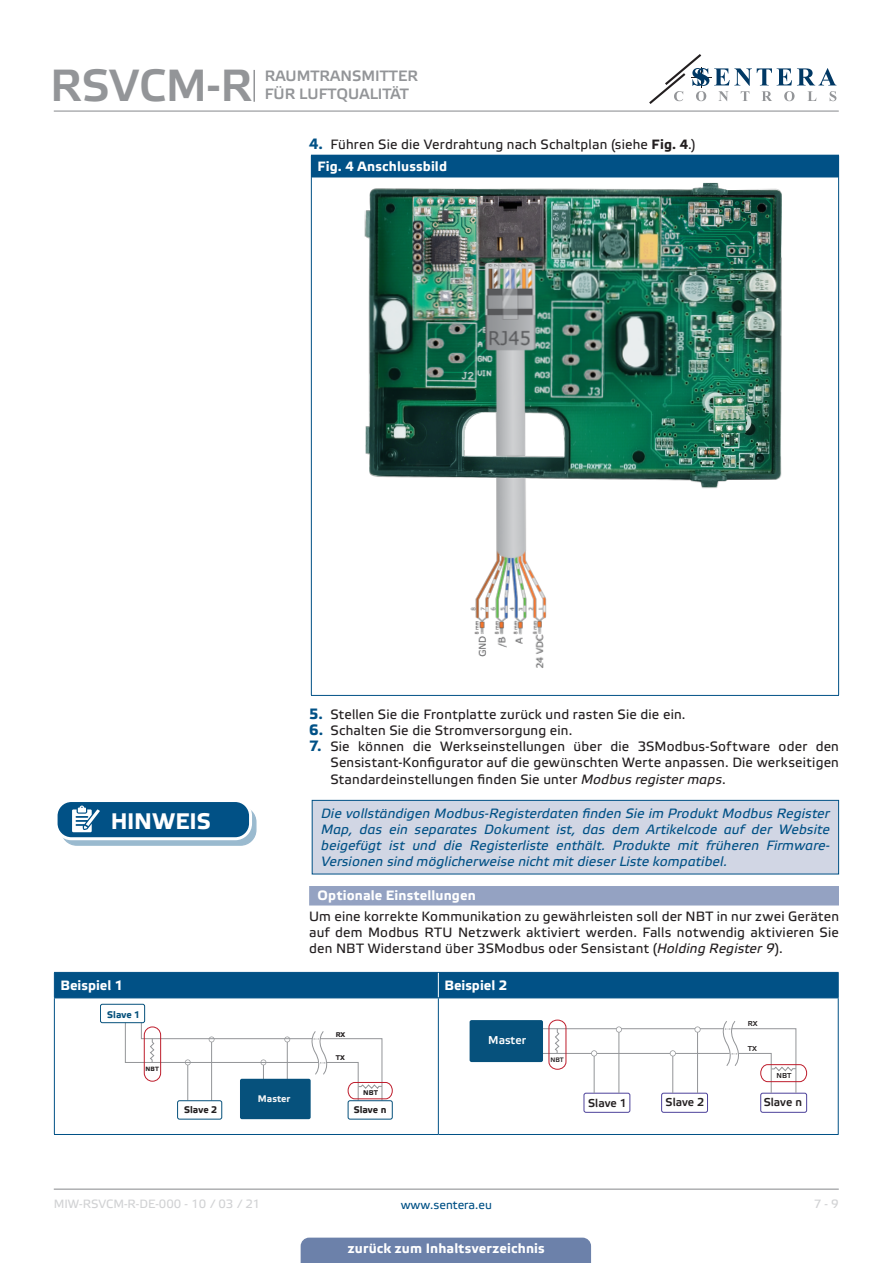
<style>
.page{position:relative;width:893px;height:1263px;background:#fff}
.page>*{position:absolute;margin:0;border:0;box-sizing:border-box;transform-origin:0 0}
.t1{font:45px "Etelka Medium Pro";color:#939598}
.t2{font:700 22.5px "Etelka Text Pro";color:#fff}
.t3{font:15px/18px "Etelka Medium Pro";color:#939598}
.body{font:13.5px/16.2px "Etelka Text Pro";letter-spacing:.015em;color:#231f20;text-align:justify}
.attention{font:italic 13.5px/16.2px "Etelka Text Pro";letter-spacing:.01em;color:#015186;text-align:justify}
.Number-roman{font:700 13.5px "Etelka Text Pro";letter-spacing:.01em;color:#fff}
.table_text{font:700 13.5px "Etelka Text Pro";letter-spacing:.015em;color:#fff}
.head-table{font:700 13.5px "Etelka Text Pro";color:#fff}
.t4{font:12px "Etelka Text Pro";color:#d1d2d4}
.t5{font:12px "Etelka Text Pro";color:#015186}
.t6{font:11.4px "Etelka Medium Pro";color:#231f20}
.t7{font:11.4px "Etelka Medium Pro";color:#fff}
.t8{font:700 9.6px "Etelka Text Pro";color:#231f20}
.t9{font:700 9.6px "Etelka Text Pro";color:#f2f3f4}
.t10{font:700 9.6px "Etelka Text Pro";color:#06517c}
.t11{font:7.2px "Etelka Medium Pro";color:#231f20}
.t12{font:700 6.9px "Etelka Text Pro";color:#231f20}
.t13{font:6.45px "Etelka Medium Pro";color:#231f20}
.t14{font:700 6.15px "Etelka Text Pro";color:#231f20}
.s1{font-weight:700;font-size:15px;color:#015186}
.s2{font-weight:700}
.s3{font-style:italic}
</style>
<div class="page">
<hr style="left:54px;top:111px;width:785px;height:1px;background:#939598">
<hr style="left:54px;top:1188px;width:785px;height:2px;background:#939598">
<svg style="left:649px;top:54px;width:187px;height:50px"></svg>
<div style="left:301px;top:1237px;width:290px;height:26px;background:#6c81aa"></div>
<hr style="left:253px;top:70px;width:2px;height:32px;background:#939598">
<div style="left:309px;top:886px;width:530px;height:19px;background:#94a2c2"></div>
<div style="left:311px;top:155px;width:528px;height:22px;background:#015186"></div>
<hr style="left:311px;top:177px;width:1px;height:518px;background:#015186">
<hr style="left:838px;top:177px;width:1px;height:518px;background:#015186">
<hr style="left:311px;top:695px;width:528px;height:1px;background:#015186">
<img style="left:364px;top:183px;width:418px;height:485px">
<div style="left:312px;top:800px;width:527px;height:74px;background:#d1d6e4"></div>
<div style="left:312px;top:800px;width:527px;height:74px;border:1px solid #015186"></div>
<div style="left:61px;top:807px;width:195px;height:38px;background:linear-gradient(to right,#9abacf,#9bbbd0);border-radius:15px"></div>
<div style="left:61px;top:806px;width:196px;height:40px;border:1px solid #015186;border-radius:15px"></div>
<div style="left:56px;top:800px;width:195px;height:39px;background:#015186;border-radius:15px"></div>
<div style="left:55px;top:799px;width:197px;height:41px;border:3px solid #fff;border-radius:15px"></div>
<svg style="left:72px;top:805px;width:33px;height:34px"></svg>
<hr style="left:438px;top:998px;width:1px;height:136px;background:#015186">
<div style="left:54px;top:972px;width:785px;height:25px;background:#015186"></div>
<hr style="left:54px;top:998px;width:1px;height:136px;background:#015186">
<hr style="left:838px;top:998px;width:1px;height:136px;background:#015186">
<hr style="left:54px;top:1134px;width:384px;height:1px;background:#015186">
<hr style="left:438px;top:1134px;width:401px;height:1px;background:#015186">
<hr style="left:54px;top:997px;width:384px;height:1px;background:#015186">
<hr style="left:438px;top:997px;width:401px;height:1px;background:#015186">
<div style="left:177px;top:1100px;width:45px;height:19px;border:1px solid #06517c;border-radius:2px"></div>
<div style="left:348px;top:1100px;width:45px;height:19px;border:1px solid #06517c;border-radius:2px"></div>
<div style="left:240px;top:1079px;width:71px;height:40px;background:#06517c;border-radius:2px"></div>
<svg style="left:125px;top:1008px;width:268px;height:96px"></svg>
<div style="left:100px;top:1004px;width:45px;height:19px;background:#fff;border-radius:2px"></div>
<div style="left:100px;top:1004px;width:45px;height:19px;border:1px solid #06517c;border-radius:2px"></div>
<div style="left:661px;top:1093px;width:47px;height:20px;border:1px solid #4e439b;border-radius:2px"></div>
<hr style="left:529px;top:1053px;width:201px;height:1px;background:#939598">
<hr style="left:536px;top:1028px;width:188px;height:1px;background:#939598">
<div style="left:584px;top:1093px;width:46px;height:20px;border:1px solid #4e439b;border-radius:2px"></div>
<div style="left:760px;top:1093px;width:47px;height:20px;border:1px solid #4e439b;border-radius:2px"></div>
<div style="left:470px;top:1020px;width:73px;height:42px;background:#06517c;border-radius:2px"></div>
<svg style="left:548px;top:1020px;width:259px;height:73px"></svg>
<h1 class="t1" style="left:50px;top:61px;width:204px">RSVCM-R</h1>
<p class="t3" style="left:265px;top:67px;width:155px">RAUMTRANSMITTER<br>FÜR LUFTQUALITÄT</p>
<p class="body" style="left:309px;top:137px;width:388px"><span class="s1">4.</span> Führen Sie die Verdrahtung nach Schaltplan (siehe <span class="s2">Fig. 4</span>.)</p>
<p class="table_text" style="left:317px;top:159px;width:131px">Fig. 4 Anschlussbild</p>
<p class="t2" style="left:111px;top:809px;width:102px">HINWEIS</p>
<p class="body" style="left:309px;top:707px;width:378px"><span class="s1">5.</span> Stellen Sie die Frontplatte zurück und rasten Sie die ein.</p>
<p class="body" style="left:309px;top:723px;width:265px"><span class="s1">6.</span> Schalten Sie die Stromversorgung ein.</p>
<p class="body" style="left:330px;top:739px;width:510px;text-indent:-21px"><span class="s1">7.</span> Sie können die Werkseinstellungen über die 3SModbus-Software oder den Sensistant-Konfigurator auf die gewünschten Werte anpassen. Die werkseitigen Standardeinstellungen finden Sie unter <span class="s3">Modbus register maps</span>.</p>
<p class="attention" style="left:321px;top:806px;width:510px">Die vollständigen Modbus-Registerdaten finden Sie im Produkt Modbus Register Map, das ein separates Dokument ist, das dem Artikelcode auf der Website beigefügt ist und die Registerliste enthält. Produkte mit früheren Firmware-Versionen sind möglicherweise nicht mit dieser Liste kompatibel.</p>
<p class="Number-roman" style="left:318px;top:888px;width:160px">Optionale Einstellungen</p>
<p class="body" style="left:309px;top:909px;width:531px">Um eine korrekte Kommunikation zu gewährleisten soll der NBT in nur zwei Geräten auf dem Modbus RTU Netzwerk aktiviert werden. Falls notwendig aktivieren Sie den NBT Widerstand über 3SModbus oder Sensistant (<span class="s3">Holding Register 9</span>).</p>
<p class="head-table" style="left:60px;top:978px;width:64px">Beispiel 1</p>
<p class="head-table" style="left:444px;top:978px;width:64px">Beispiel 2</p>
<p class="t12" style="left:336px;top:1030px;width:11px">RX</p>
<p class="t12" style="left:336px;top:1054px;width:11px">ТX</p>
<p class="t12" style="left:363px;top:1089px;width:16px">NBT</p>
<p class="t10" style="left:107px;top:1009px;width:35px">Slave 1</p>
<p class="t7" style="left:488px;top:1034px;width:39px">Master</p>
<p class="t14" style="left:146px;top:1065px;width:15px">NBT</p>
<p class="t9" style="left:258px;top:1093px;width:34px">Master</p>
<p class="t8" style="left:184px;top:1105px;width:35px">Slave 2</p>
<p class="t8" style="left:354px;top:1104px;width:34px">Slave n</p>
<p class="t13" style="left:550px;top:1056px;width:15px">NBT</p>
<p class="t6" style="left:588px;top:1097px;width:40px">Slave 1</p>
<p class="t6" style="left:666px;top:1096px;width:40px">Slave 2</p>
<p class="t11" style="left:748px;top:1020px;width:11px">RX</p>
<p class="t11" style="left:748px;top:1045px;width:11px">ТX</p>
<p class="t11" style="left:776px;top:1071px;width:16px">NBT</p>
<p class="t6" style="left:764px;top:1096px;width:40px">Slave n</p>
<p class="t4" style="left:54px;top:1197px;width:208px">MIW-RSVCM-R-DE-000 - 10 / 03 / 21</p>
<p class="t5" style="left:401px;top:1198px;width:93px">www.sentera.eu</p>
<p class="t4" style="left:814px;top:1197px;width:27px">7 - 9</p>
<p class="Number-roman" style="left:348px;top:1240px;width:198px">zurück zum Inhaltsverzeichnis</p>
</div>
